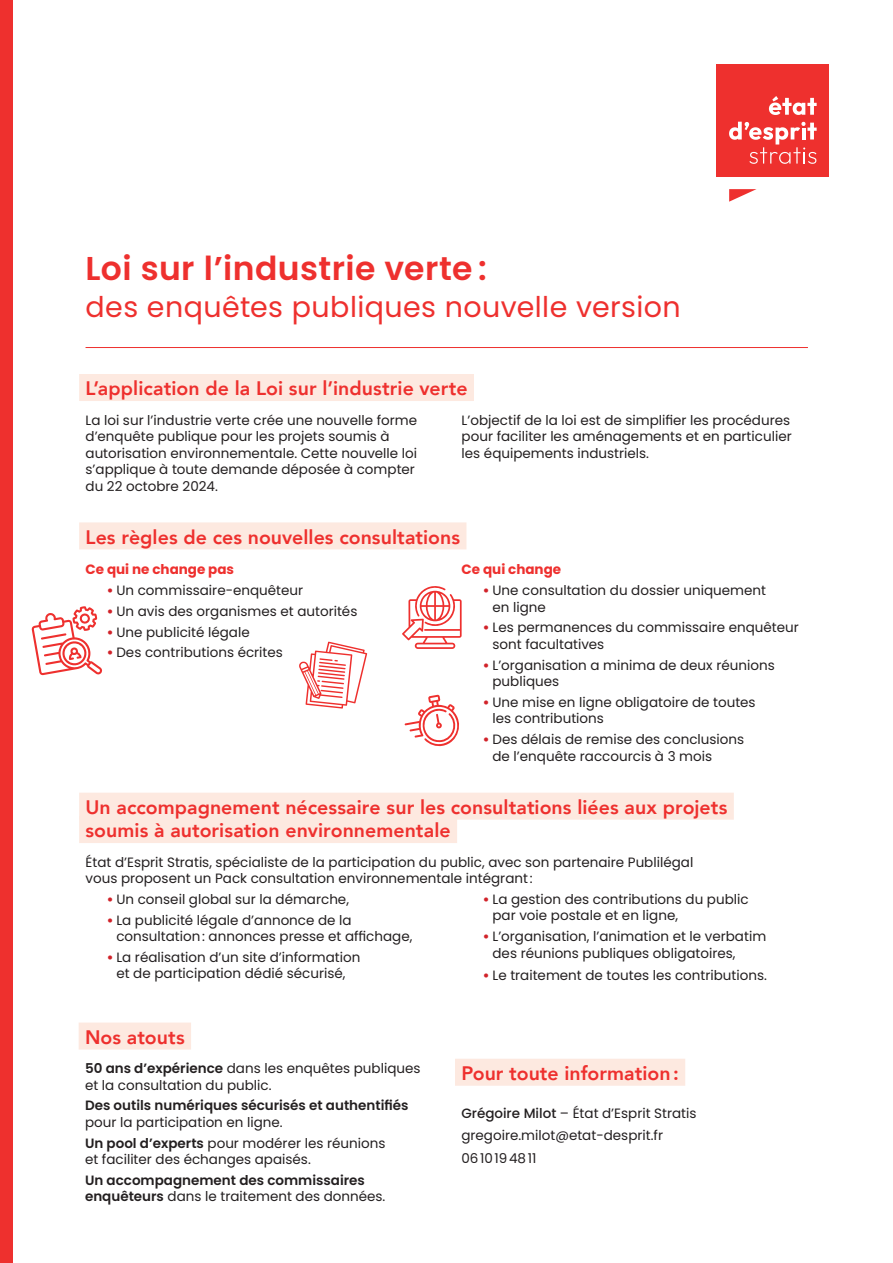
<style>
.page{position:relative;width:893px;height:1263px;background:#fff}
.page>*{position:absolute;margin:0;border:0;box-sizing:border-box;transform-origin:0 0}
.t1{font:600 33px "Poppins";letter-spacing:.015em;color:#ee302e}
.t2{font:28.5px "Poppins";letter-spacing:.015em;color:#ee302e}
.t3{font:800 19.5px/23.4px "Avenir";letter-spacing:.005em;color:#ee302e}
.t4{font:13.5px/16.5px "Poppins";color:#231f20}
.t5{font:600 13.5px/16.5px "Poppins";color:#231f20}
.t6{font:700 13.5px "Poppins";color:#ee302e}
.s1{font-weight:700;color:#d1232a}
.s2{font-weight:600}
.s3{font-weight:400}
.s4{font-weight:500}
</style>
<div class="page">
<div style="left:716px;top:64px;width:113px;height:112px;background:#ee302e"></div>
<svg style="left:729px;top:189px;width:27px;height:13px"></svg>
<svg style="left:769px;top:96px;width:48px;height:19px"></svg>
<svg style="left:729px;top:122px;width:88px;height:42px"></svg>
<hr style="left:86px;top:347px;width:722px;height:1px;background:#ee302e">
<div style="left:79px;top:374px;width:395px;height:27px;background:#fde9e0"></div>
<div style="left:79px;top:522px;width:387px;height:27px;background:#fde9e0"></div>
<div style="left:79px;top:793px;width:655px;height:27px;background:#fde9e0"></div>
<div style="left:79px;top:816px;width:378px;height:27px;background:#fde9e0"></div>
<svg style="left:32px;top:606px;width:70px;height:69px"></svg>
<svg style="left:299px;top:642px;width:68px;height:67px"></svg>
<svg style="left:402px;top:586px;width:60px;height:63px"></svg>
<svg style="left:404px;top:695px;width:55px;height:52px"></svg>
<div style="left:79px;top:1022px;width:112px;height:27px;background:#fde9e0"></div>
<div style="left:455px;top:1059px;width:230px;height:27px;background:#fde9e0"></div>
<div style="left:0;top:0;width:13px;height:1263px;background:#ee302e"></div>
<h1 class="t1" style="left:86px;top:249px;width:403px">Loi sur l’industrie verte :</h1>
<h2 class="t2" style="left:86px;top:291px;width:597px">des enquêtes publiques nouvelle version</h2>
<h3 class="t3" style="left:86px;top:377px;width:384px">L’application de la Loi sur l’industrie verte</h3>
<p class="t4" style="left:86px;top:412px;width:333px">La loi sur l’industrie verte crée une nouvelle forme d’enquête publique pour les projets soumis à autorisation environnementale. Cette nouvelle loi s’applique à toute demande déposée à compter du 22 octobre 2024.</p>
<p class="t4" style="left:462px;top:412px;width:332px;text-align:justify">L’objectif de la loi est de simplifier les procédures pour faciliter les aménagements et en particulier les équipements industriels.</p>
<h3 class="t3" style="left:86px;top:525px;width:376px">Les règles de ces nouvelles consultations</h3>
<p class="t6" style="left:86px;top:562px;width:150px">Ce qui ne change pas</p>
<p class="t4" style="left:107px;top:582px;width:198px"><span class="s1">•</span> Un commissaire-enquêteur</p>
<p class="t4" style="left:107px;top:603px;width:252px"><span class="s1">•</span> Un avis des organismes et autorités</p>
<p class="t4" style="left:107px;top:624px;width:144px"><span class="s1">•</span> Une publicité légale</p>
<p class="t4" style="left:107px;top:644px;width:178px"><span class="s1">•</span> Des contributions écrites</p>
<p class="t6" style="left:462px;top:562px;width:101px">Ce qui change</p>
<p class="t4" style="left:492px;top:582px;width:275px;text-indent:-10px"><span class="s1">•</span> Une consultation du dossier uniquement en ligne</p>
<p class="t4" style="left:492px;top:619px;width:308px;text-indent:-10px"><span class="s1">•</span> Les permanences du commissaire enquêteur sont facultatives</p>
<p class="t4" style="left:492px;top:657px;width:284px;text-indent:-10px"><span class="s1">•</span> L’organisation a minima de deux réunions publiques</p>
<p class="t4" style="left:492px;top:694px;width:265px;text-indent:-10px"><span class="s1">•</span> Une mise en ligne obligatoire de toutes les contributions</p>
<p class="t4" style="left:492px;top:731px;width:253px;text-indent:-10px"><span class="s1">•</span> Des délais de remise des conclusions de l’enquête raccourcis à 3 mois</p>
<h3 class="t3" style="left:86px;top:795px;width:643px">Un accompagnement nécessaire sur les consultations liées aux projets soumis à autorisation environnementale</h3>
<p class="t4" style="left:86px;top:854px;width:609px">État d’Esprit Stratis, spécialiste de la participation du public, avec son partenaire Publilégal vous proposent un Pack consultation environnementale intégrant:</p>
<p class="t4" style="left:107px;top:891px;width:244px"><span class="s1">•</span> Un conseil global sur la démarche,</p>
<p class="t4" style="left:116px;top:912px;width:298px;text-indent:-10px"><span class="s1">•</span> La publicité légale d’annonce de la consultation: annonces presse et affichage,</p>
<p class="t4" style="left:107px;top:949px;width:255px;text-align:center"><span class="s1">•</span> La réalisation d’un site d’information et de participation dédié sécurisé,</p>
<p class="t4" style="left:492px;top:891px;width:258px;text-indent:-10px"><span class="s1">•</span> La gestion des contributions du public par voie postale et en ligne,</p>
<p class="t4" style="left:492px;top:928px;width:275px;text-indent:-10px"><span class="s1">•</span> L’organisation, l’animation et le verbatim des réunions publiques obligatoires,</p>
<p class="t4" style="left:483px;top:967px;width:286px"><span class="s1">•</span> Le traitement de toutes les contributions.</p>
<h3 class="t3" style="left:85px;top:1025px;width:101px">Nos atouts</h3>
<p class="t4" style="left:85px;top:1060px;width:337px"><span class="s2">50 ans d’expérience</span> dans les enquêtes publiques et la consultation du public.</p>
<p class="t5" style="left:85px;top:1097px;width:325px">Des outils numériques sécurisés et authentifiés</p>
<p class="t4" style="left:85px;top:1112px;width:302px;line-height:20.7px">pour la participation en ligne.<br><span class="s2">Un pool d’experts</span> pour modérer les réunions</p>
<p class="t4" style="left:85px;top:1151px;width:227px">et faciliter des échanges apaisés.</p>
<p class="t5" style="left:85px;top:1172px;width:302px">Un accompagnement des commissaires enquêteurs <span class="s3">dans le traitement des données.</span></p>
<h3 class="t3" style="left:461px;top:1061px;width:219px">Pour toute information:</h3>
<p class="t4" style="left:461px;top:1102px;width:237px;line-height:22.5px"><span class="s4">Grégoire Milot</span> – État d’Esprit Stratis gregoire.milot@etat-desprit.fr<br>0610194811</p>
</div>
